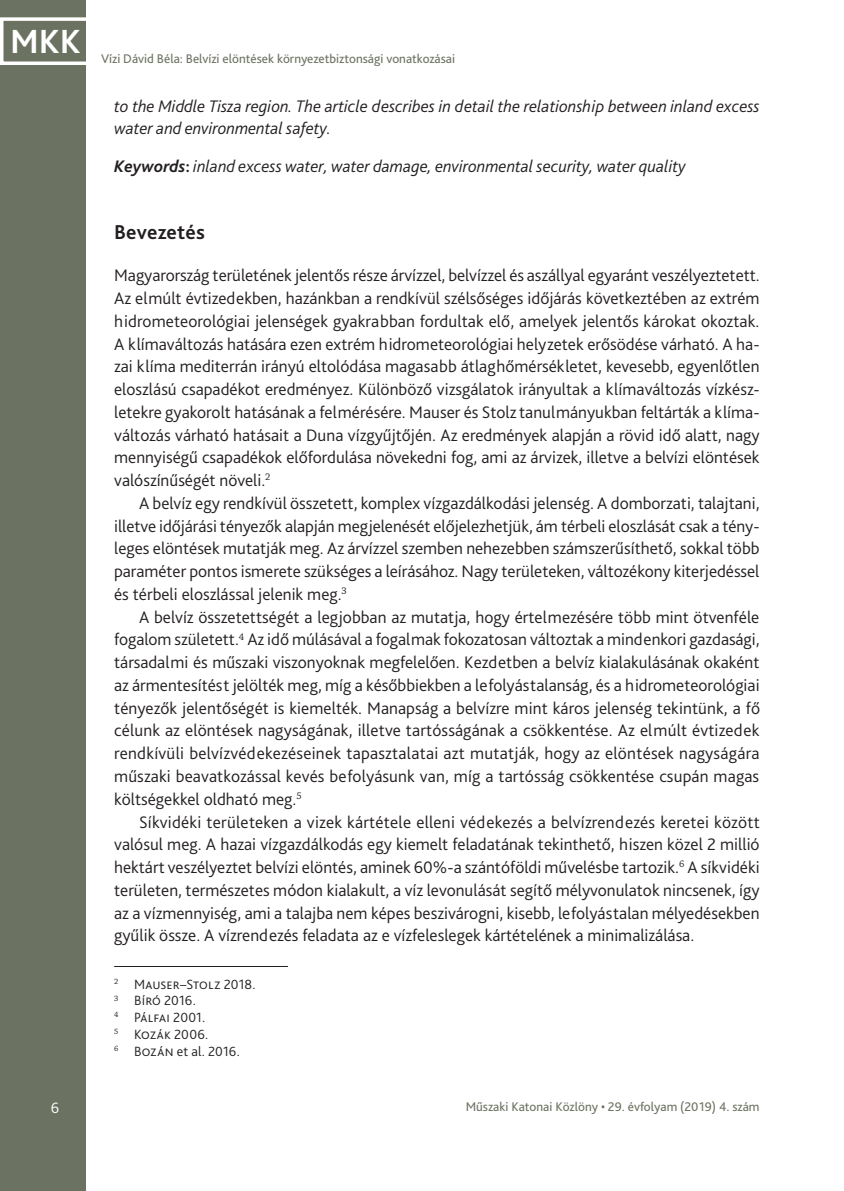
<style>
.page{position:relative;width:844px;height:1191px;background:#fff}
.page>*{position:absolute;margin:0;border:0;box-sizing:border-box;transform-origin:0 0}
.t1{font:700 35px "Bliss Pro";color:#fff}
.Címsor_1{font:700 21px "Bliss Pro";letter-spacing:.01em;color:#231f20}
.Szöveg{font:300 17.5px/22.8px "Bliss Pro";color:#231f20;text-align:justify}
.Szöveg_1st{font:300 17.5px/22.8px "Bliss Pro";color:#231f20;text-align:justify}
.Absztrakt__szöveg{font:italic 300 17.5px/22.8px "Bliss Pro";color:#231f20}
.Absztakt__keywords{font:italic 300 17.5px "Bliss Pro";color:#231f20}
.t2{font:300 15.75px "Bliss Pro";color:#fff}
.Lábjegyzet{font:300 14px "Bliss Pro";letter-spacing:.01em;color:#231f20}
.t3{font:13.12px "Bliss Pro";color:#6c7261}
.s1{font-weight:700}
.s2{font-weight:700;font-style:normal}
</style>
<div class="page">
<div style="left:0;top:0;width:85px;height:1191px;background:#6c7261"></div>
<div style="left:0;top:17px;width:94px;height:48px;border:4px solid #fff"></div>
<hr style="left:114px;top:966px;width:174px;height:1px;background:#231f20">
<h1 class="t1" style="left:10px;top:20px;width:72px">MKK</h1>
<p class="t3" style="left:101px;top:50px;width:355px">Vízi Dávid Béla: Belvízi elöntések környezetbiztonsági vonatkozásai</p>
<p class="Absztrakt__szöveg" style="left:114px;top:94px;width:646px">to the Middle Tisza region. The article describes in detail the relationship between inland excess water and environmental safety.</p>
<p class="Absztakt__keywords" style="left:114px;top:155px;width:573px"><span class="s1">Keywords</span><span class="s2">:</span> inland excess water, water damage, environmental security, water quality</p>
<p class="Címsor_1" style="left:114px;top:219px;width:92px">Bevezetés</p>
<p class="Szöveg_1st" style="left:114px;top:264px;width:647px">Magyarország területének jelentős része árvízzel, belvízzel és aszállyal egyaránt veszélyeztetett.<br>Az elmúlt évtizedekben, hazánkban a rendkívül szélsőséges időjárás következtében az extrém hidrometeorológiai jelenségek gyakrabban fordultak elő, amelyek jelentős károkat okoztak.<br>A klímaváltozás hatására ezen extrém hidrometeorológiai helyzetek erősödése várható. A ha&shy;zai klíma mediterrán irányú eltolódása magasabb átlaghőmérsékletet, kevesebb, egyenlőtlen eloszlású csapadékot eredményez. Különböző vizsgálatok irányultak a klímaváltozás vízkész&shy;letekre gyakorolt hatásának a felmérésére. Mauser és Stolztanulmányukban feltárták a klíma&shy;változás várható hatásait a Duna vízgyűjtőjén. Az eredmények alapján a rövid idő alatt, nagy mennyiségű csapadékok előfordulása növekedni fog, ami az árvizek, illetve a belvízi elöntések valószínűségét növeli.<sup>2</sup></p>
<p class="Szöveg" style="left:114px;top:491px;width:646px;text-indent:25px">A belvíz egy rendkívül összetett, komplex vízgazdálkodási jelenség. A domborzati, talajtani, illetve időjárási tényezők alapján megjelenését előjelezhetjük, ám térbeli eloszlását csak a tény&shy;leges elöntések mutatják meg. Az árvízzel szemben nehezebben számszerűsíthető, sokkal több paraméter pontos ismerete szükséges a leírásához. Nagy területeken, változékony kiterjedéssel és térbeli eloszlással jelenik meg.<sup>3</sup></p>
<p class="Szöveg" style="left:114px;top:605px;width:647px;text-indent:25px">A belvíz összetettségét a legjobban az mutatja, hogy értelmezésére több mint ötvenféle fogalom született.<sup>4</sup> Az idő múlásával a fogalmak fokozatosan változtak a mindenkori gazdasági, társadalmi és műszaki viszonyoknak megfelelően. Kezdetben a belvíz kialakulásának okaként az ármentesítést jelölték meg, míg a későbbiekben a lefolyástalanság, és a hidrometeorológiai tényezők jelentőségét is kiemelték. Manapság a belvízre mint káros jelenség tekintünk, a fő célunk az elöntések nagyságának, illetve tartósságának a csökkentése. Az elmúlt évtizedek rendkívüli belvízvédekezéseinek tapasztalatai azt mutatják, hogy az elöntések nagyságára műszaki beavatkozással kevés befolyásunk van, míg a tartósság csökkentése csupán magas költségekkel oldható meg.<sup>5</sup></p>
<p class="Szöveg" style="left:114px;top:810px;width:647px;text-indent:25px">Síkvidéki területeken a vizek kártétele elleni védekezés a belvízrendezés keretei között valósul meg. A hazai vízgazdálkodás egy kiemelt feladatának tekinthető, hiszen közel 2 millió hektárt veszélyeztet belvízi elöntés, aminek 60%-a szántóföldi művelésbe tartozik.<sup>6</sup> A síkvidéki területen, természetes módon kialakult, a víz levonulását segítő mélyvonulatok nincsenek, így az a vízmennyiség, ami a talajba nem képes beszivárogni, kisebb, lefolyástalan mélyedésekben gyűlik össze. A vízrendezés feladata az e vízfeleslegek kártételének a minimalizálása.</p>
<p class="Lábjegyzet" style="left:114px;top:975px;width:143px"><sup>2</sup> Mauser–Stolz 2018.</p>
<p class="Lábjegyzet" style="left:114px;top:992px;width:83px"><sup>3</sup> Bíró 2016.</p>
<p class="Lábjegyzet" style="left:114px;top:1008px;width:93px"><sup>4</sup> Pálfai 2001.</p>
<p class="Lábjegyzet" style="left:114px;top:1025px;width:96px"><sup>5</sup> Kozák 2006.</p>
<p class="Lábjegyzet" style="left:114px;top:1042px;width:127px"><sup>6</sup> Bozán et al. 2016.</p>
<p class="t2" style="left:51px;top:1098px;width:10px">6</p>
<p class="t3" style="left:465px;top:1098px;width:295px">Műszaki Katonai Közlöny • 29. évfolyam (2019) 4. szám</p>
</div>
